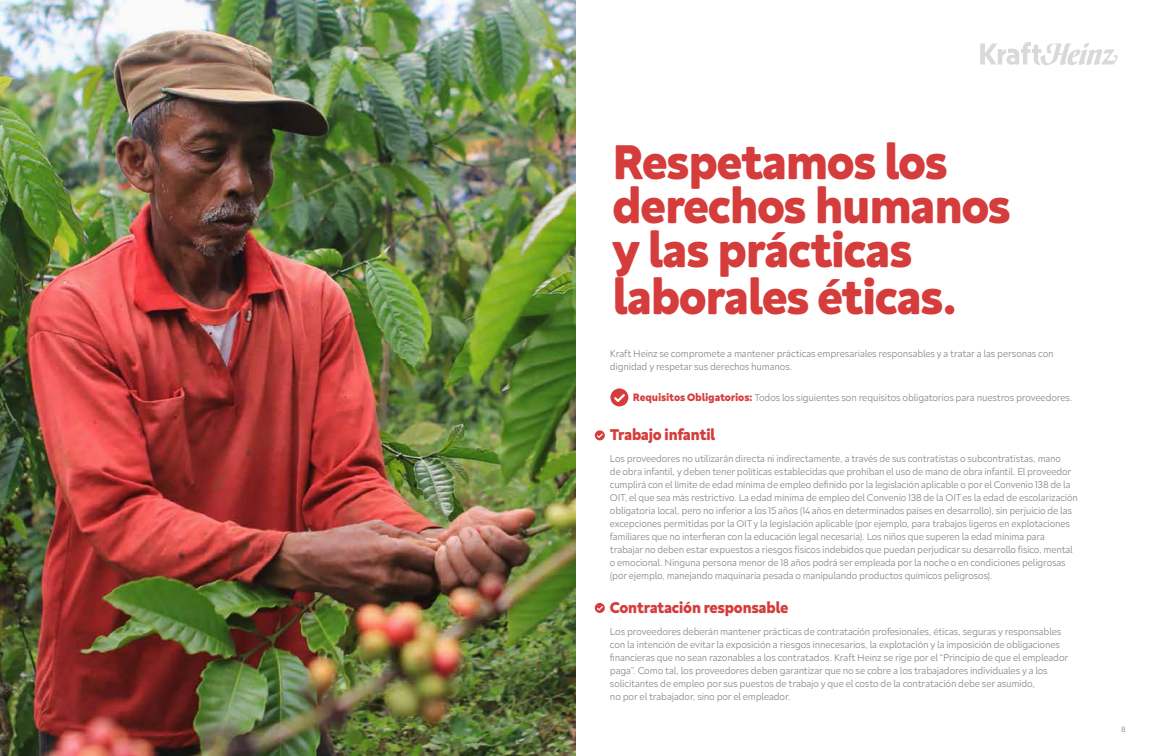
<style>
.page{position:relative;width:1152px;height:756px;background:#fff}
.page>*{position:absolute;margin:0;border:0;box-sizing:border-box;transform-origin:0 0}
.t1{font:800 50px/45px "Neufreit";letter-spacing:-.035em;color:#d53d3c}
.t2{font:800 16px "Neufreit";letter-spacing:-.025em;color:#d53d3c}
.t3{font:300 10px/13px "Neufreit";letter-spacing:-.01em;color:#808285}
.t4{font:300 8px "Neufreit";color:#808285}
.s1{font-weight:800;font-size:11px;color:#d53d3c}
</style>
<div class="page">
<img style="left:0;top:0;width:576px;height:756px">
<svg style="left:980px;top:42px;width:138px;height:23px"></svg>
<svg style="left:610px;top:388px;width:18px;height:18px"></svg>
<svg style="left:595px;top:430px;width:10px;height:10px"></svg>
<svg style="left:595px;top:603px;width:10px;height:10px"></svg>
<h1 class="t1" style="left:612px;top:138px;width:400px">Respetamos los derechos humanos y las prácticas laborales éticas.</h1>
<p class="t3" style="left:610px;top:347px;width:445px">Kraft Heinz se compromete a mantener prácticas empresariales responsables y a tratar a las personas con dignidad y respetar sus derechos humanos.</p>
<p class="t3" style="left:633px;top:391px;width:441px"><span class="s1">Requisitos Obligatorios:</span> Todos los siguientes son requisitos obligatorios para nuestros proveedores.</p>
<h2 class="t2" style="left:610px;top:425px;width:107px">Trabajo infantil</h2>
<p class="t3" style="left:610px;top:452px;width:469px">Los proveedores no utilizarán directa ni indirectamente, a través de sus contratistas o subcontratistas, mano<br>de obra infantil, y deben tener políticas establecidas que prohíban el uso de mano de obra infantil. El proveedor cumplirá con el límite de edad mínima de empleo definido por la legislación aplicable o por el Convenio 138 de la OIT, el que sea más restrictivo. La edad mínima de empleo del Convenio 138 de la OIT es la edad de escolarización obligatoria local, pero no inferior a los 15 años (14 años en determinados países en desarrollo), sin perjuicio de las excepciones permitidas por la OIT y la legislación aplicable (por ejemplo, para trabajos ligeros en explotaciones familiares que no interfieran con la educación legal necesaria). Los niños que superen la edad mínima para trabajar no deben estar expuestos a riesgos físicos indebidos que puedan perjudicar su desarrollo físico, mental o emocional. Ninguna persona menor de 18 años podrá ser empleada por la noche o en condiciones peligrosas (por ejemplo, manejando maquinaria pesada o manipulando productos químicos peligrosos).</p>
<h2 class="t2" style="left:610px;top:598px;width:180px">Contratación responsable</h2>
<p class="t3" style="left:610px;top:625px;width:460px">Los proveedores deberán mantener prácticas de contratación profesionales, éticas, seguras y responsables con la intención de evitar la exposición a riesgos innecesarios, la explotación y la imposición de obligaciones financieras que no sean razonables a los contratados. Kraft Heinz se rige por el “Principio de que el empleador paga”. Como tal, los proveedores deben garantizar que no se cobre a los trabajadores individuales y a los solicitantes de empleo por sus puestos de trabajo y que el costo de la contratación debe ser asumido,<br>no por el trabajador, sino por el empleador.</p>
<p class="t4" style="left:1121px;top:725px;width:6px">8</p>
</div>
